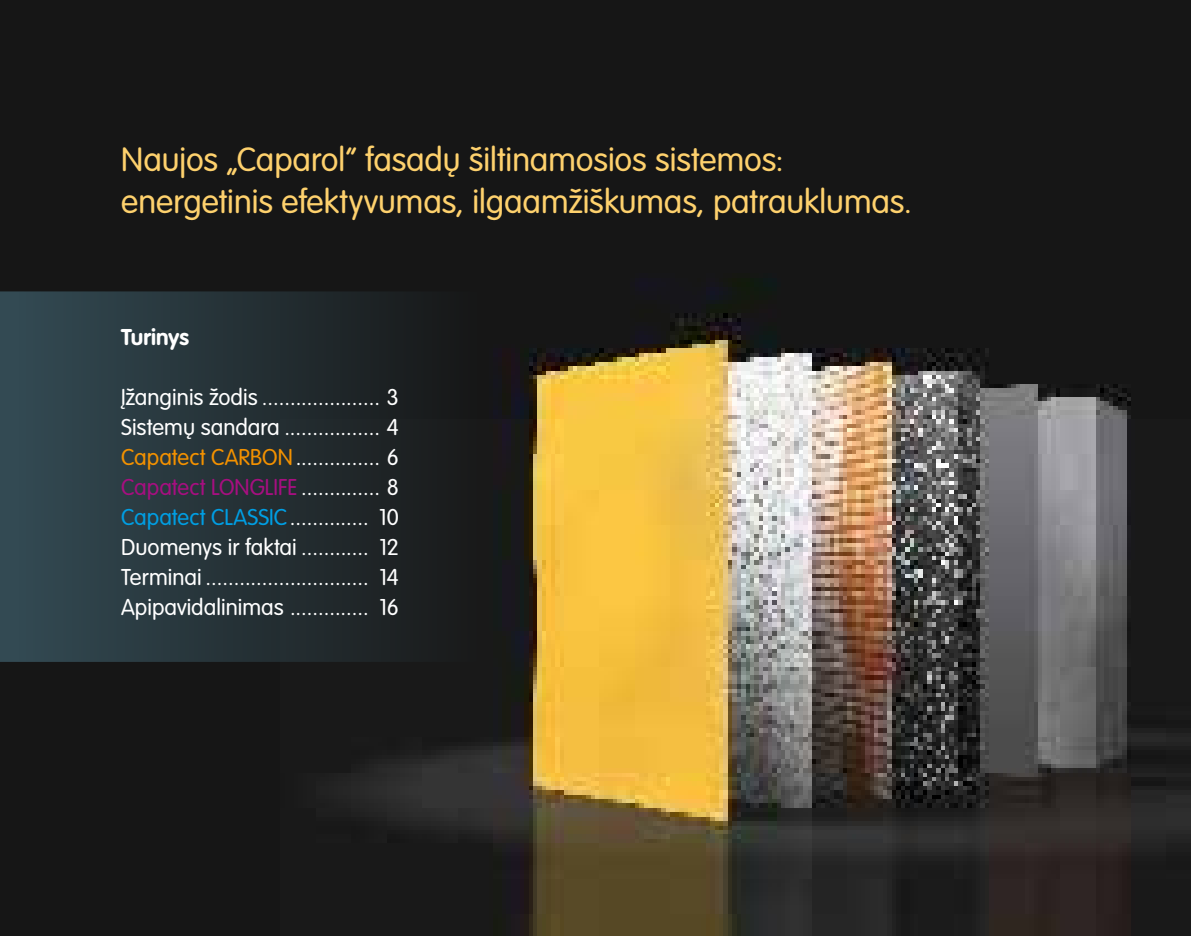
<style>
.page{position:relative;width:1191px;height:936px;background:#fff}
.page>*{position:absolute;margin:0;border:0;box-sizing:border-box;transform-origin:0 0}
.t1{font:300 33px/42px "VAG Rounded LTCYR";color:#fed16d}
.t2{font:300 22.5px/30px "VAG Rounded LTCYR";color:#fff;text-align:justify}
.t3{font:700 22.5px "VAG Rounded LTCYR";color:#fff}
.s1{color:#f39100}
.s2{color:#a60f80}
.s3{color:#009ee3}
</style>
<div class="page">
<img style="left:0;top:0;width:1191px;height:935px">
<svg style="left:0;top:291px;width:495px;height:371px;background:#263237"></svg>
<h1 class="t1" style="left:121px;top:139px;width:792px">Naujos „Caparol“ fasadų šiltinamosios sistemos: energetinis efektyvumas, ilgaamžiškumas, patrauklumas.</h1>
<p class="t3" style="left:121px;top:323px;width:69px">Turinys</p>
<p class="t2" style="left:121px;top:383px;width:279px">Įžanginis žodis ..................... 3<br>Sistemų sandara ................. 4<br><span class="s1">Capatect CARBON</span>............... 6<br><span class="s2">Capatect LONGLIFE</span> .............. 8<br><span class="s3">Capatect CLASSIC</span>.............. 10<br>Duomenys ir faktai ............ 12<br>Terminai ............................. 14<br>Apipavidalinimas .............. 16</p>
</div>
